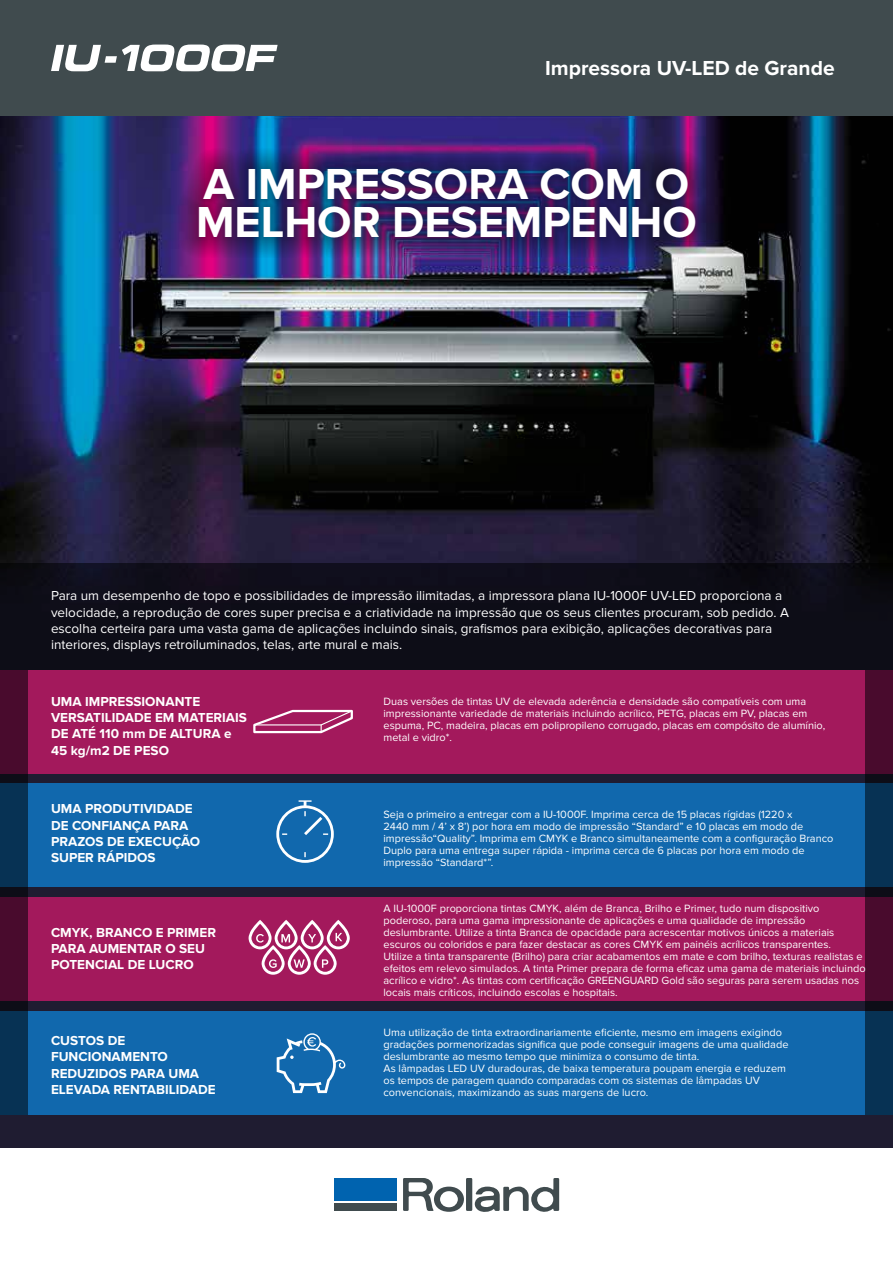
<style>
.page{position:relative;width:893px;height:1263px;background:#fff}
.page>*{position:absolute;margin:0;border:0;box-sizing:border-box;transform-origin:0 0}
.t1{font:700 45px/37.5px "Proxima Nova";color:#fff}
.t2{font:700 21px "Proxima Nova";color:#fff}
.t3{font:13.5px/16.2px "Proxima Nova";color:#fff}
.t4{font:700 13.5px/16.2px "Proxima Nova";color:#fff}
.t5{font:10.95px/12px "Proxima Nova";color:#fff}
</style>
<div class="page">
<img style="left:0;top:116px;width:893px;height:1032px">
<div style="left:0;top:0;width:893px;height:116px;background:#404b4e"></div>
<div style="left:178px;top:147px;width:538px;height:112px;background:#000;opacity:.75"></div>
<div style="left:334px;top:1203px;width:63px;height:8px;background:#404b4e"></div>
<div style="left:334px;top:1178px;width:63px;height:22px;background:#0063af"></div>
<div style="left:466px;top:1178px;width:6px;height:33px;background:#404b4e"></div>
<svg style="left:475px;top:1178px;width:84px;height:34px"></svg>
<svg style="left:403px;top:1178px;width:61px;height:34px"></svg>
<svg style="left:51px;top:45px;width:227px;height:26px"></svg>
<div style="left:0;top:670px;width:893px;height:103px;background:#a3195c"></div>
<div style="left:0;top:897px;width:893px;height:104px;background:#a3195c"></div>
<div style="left:0;top:783px;width:893px;height:104px;background:#1168ad"></div>
<div style="left:0;top:1011px;width:893px;height:103px;background:#1168ad"></div>
<svg style="left:253px;top:709px;width:100px;height:25px"></svg>
<svg style="left:276px;top:800px;width:58px;height:63px"></svg>
<svg style="left:277px;top:1033px;width:68px;height:60px"></svg>
<svg style="left:249px;top:920px;width:101px;height:55px"></svg>
<div style="left:0;top:563px;width:893px;height:107px;background:#0d0d17"></div>
<svg style="left:866px;top:670px;width:27px;height:444px;background:#261d3d"></svg>
<svg style="left:0;top:670px;width:27px;height:444px;background:#261d3d"></svg>
<h2 class="t2" style="left:545px;top:55px;width:291px">Impressora UV-LED de Grande</h2>
<h1 class="t1" style="left:196px;top:167px;width:502px">A IMPRESSORA COM O<br>MELHOR DESEMPENHO</h1>
<p class="t3" style="left:51px;top:588px;width:739px">Para um desempenho de topo e possibilidades de impressão ilimitadas, a impressora plana IU-1000F UV-LED proporciona a velocidade, a reprodução de cores super precisa e a criatividade na impressão que os seus clientes procuram, sob pedido. A escolha certeira para uma vasta gama de aplicações incluindo sinais, grafismos para exibição, aplicações decorativas para interiores, displays retroiluminados, telas, arte mural e mais.</p>
<p class="t4" style="left:51px;top:694px;width:197px">UMA IMPRESSIONANTE<br>VERSATILIDADE EM MATERIAIS<br>DE ATÉ 110 mm DE ALTURA e<br>45 kg/m2 DE PESO</p>
<p class="t4" style="left:51px;top:801px;width:151px">UMA PRODUTIVIDADE<br>DE CONFIANÇA PARA<br>PRAZOS DE EXECUÇÃO<br>SUPER RÁPIDOS</p>
<p class="t4" style="left:51px;top:924px;width:167px">CMYK, BRANCO E PRIMER<br>PARA AUMENTAR O SEU<br>POTENCIAL DE LUCRO</p>
<p class="t4" style="left:51px;top:1033px;width:166px">CUSTOS DE<br>FUNCIONAMENTO<br>REDUZIDOS PARA UMA<br>ELEVADA RENTABILIDADE</p>
<p class="t5" style="left:383px;top:695px;width:443px">Duas versões de tintas UV de elevada aderência e densidade são compatíveis com uma impressionante variedade de materiais incluindo acrílico, PETG, placas em PV, placas em espuma, PC, madeira, placas em polipropileno corrugado, placas em compósito de alumínio, metal e vidro*.</p>
<p class="t5" style="left:383px;top:808px;width:451px">Seja o primeiro a entregar com a IU-1000F. Imprima cerca de 15 placas rígidas (1220 x<br>2440 mm / 4’ x 8’) por hora em modo de impressão “Standard” e 10 placas em modo de impressão“Quality”. Imprima em CMYK e Branco simultaneamente com a configuração Branco Duplo para uma entrega super rápida - imprima cerca de 6 placas por hora em modo de impressão “Standard*”.</p>
<p class="t5" style="left:383px;top:902px;width:484px">A IU-1000F proporciona tintas CMYK, além de Branca, Brilho e Primer, tudo num dispositivo poderoso, para uma gama impressionante de aplicações e uma qualidade de impressão deslumbrante. Utilize a tinta Branca de opacidade para acrescentar motivos únicos a materiais escuros ou coloridos e para fazer destacar as cores CMYK em painéis acrílicos transparentes.<br>Utilize a tinta transparente (Brilho) para criar acabamentos em mate e com brilho, texturas realistas e efeitos em relevo simulados. A tinta Primer prepara de forma eficaz uma gama de materiais incluindo acrílico e vidro*. As tintas com certificação GREENGUARD Gold são seguras para serem usadas nos locais mais críticos, incluindo escolas e hospitais.</p>
<p class="t5" style="left:383px;top:1026px;width:406px">Uma utilização de tinta extraordinariamente eficiente, mesmo em imagens exigindo gradações pormenorizadas significa que pode conseguir imagens de uma qualidade deslumbrante ao mesmo tempo que minimiza o consumo de tinta.<br>As lâmpadas LED UV duradouras, de baixa temperatura poupam energia e reduzem os tempos de paragem quando comparadas com os sistemas de lâmpadas UV convencionais, maximizando as suas margens de lucro.</p>
</div>
